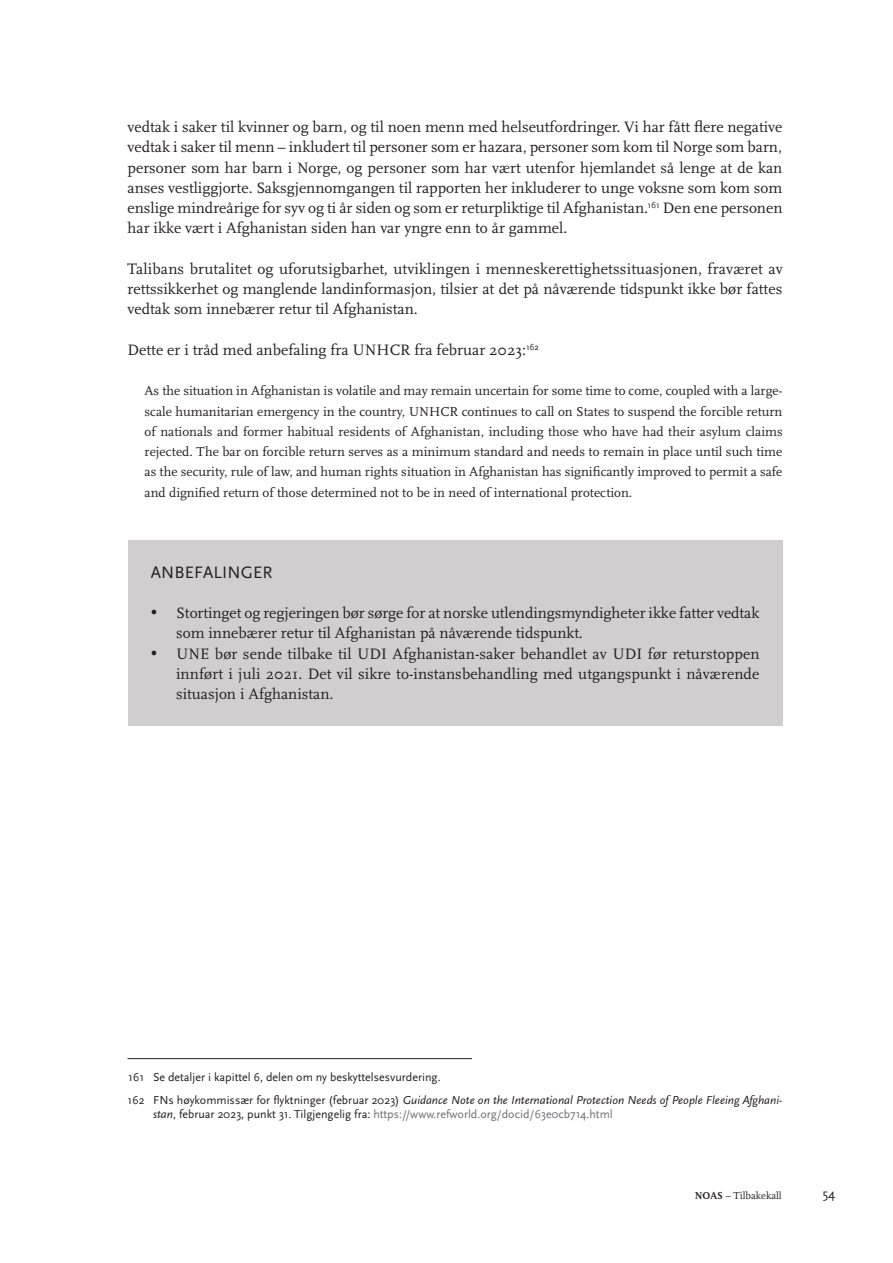
<style>
.page{position:relative;width:893px;height:1263px;background:#fff}
.page>*{position:absolute;margin:0;border:0;box-sizing:border-box;transform-origin:0 0}
.Recommendation{font:17.25px "Scala Sans Pro";letter-spacing:.01em;color:#231f20}
.Brødtekst{font:15.75px/20.2px "Scala Pro";color:#231f20;text-align:justify}
.sitat{font:13.5px/20.2px "Scala Pro";color:#231f20;text-align:justify}
.t1{font:13.5px "Scala Sans Pro";color:#231f20}
.Fotnote{font:12px/14.2px "Scala Sans Pro";color:#231f20}
.t2{font:10.5px "Scala Pro";color:#231f20}
.s1{font-style:italic}
.s2{color:#6c6d70}
.s3{font-weight:700}
</style>
<div class="page">
<div style="left:128px;top:540px;width:654px;height:185px;background:#d0cece"></div>
<hr style="left:128px;top:1058px;width:344px;height:1px;background:#231f20">
<p class="Brødtekst" style="left:128px;top:117px;width:656px">vedtak i saker til kvinner og barn, og til noen menn med helseutfordringer. Vi har fått flere negative vedtak i saker til menn – inkludert til personer som er hazara, personer som kom til Norge som barn, personer som har barn i Norge, og personer som har vært utenfor hjemlandet så lenge at de kan anses vestliggjorte. Saksgjennomgangen til rapporten her inkluderer to unge voksne som kom som enslige mindreårige for syv og ti år siden og som er returpliktige til Afghanistan.<sup>161</sup> Den ene personen har ikke vært i Afghanistan siden han var yngre enn to år gammel.</p>
<p class="Brødtekst" style="left:128px;top:259px;width:657px">Talibans brutalitet og uforutsigbarhet, utviklingen i menneskerettighetssituasjonen, fraværet av rettssikkerhet og manglende landinformasjon, tilsier at det på nåværende tidspunkt ikke bør fattes vedtak som innebærer retur til Afghanistan.</p>
<p class="Brødtekst" style="left:128px;top:340px;width:413px">Dette er i tråd med anbefaling fra UNHCR fra februar 2023:<sup>162</sup></p>
<p class="sitat" style="left:145px;top:381px;width:640px">As the situation in Afghanistan is volatile and may remain uncertain for some time to come, coupled with a large&shy;scale humanitarian emergency in the country, UNHCR continues to call on States to suspend the forcible return of nationals and former habitual residents of Afghanistan, including those who have had their asylum claims rejected. The bar on forcible return serves as a minimum standard and needs to remain in place until such time as the security, rule of law, and human rights situation in Afghanistan has significantly improved to permit a safe and dignified return of those determined not to be in need of international protection.</p>
<p class="Recommendation" style="left:151px;top:562px;width:124px">ANBEFALINGER</p>
<p class="Brødtekst" style="left:176px;top:603px;width:585px;text-indent:-26px">• Stortinget og regjeringen bør sørge for at norske utlendingsmyndigheter ikke fatter vedtak som innebærer retur til Afghanistan på nåværende tidspunkt.</p>
<p class="Brødtekst" style="left:176px;top:643px;width:585px;text-indent:-26px">• UNE bør sende tilbake til UDI Afghanistan-saker behandlet av UDI før returstoppen innført i juli 2021. Det vil sikre to-instansbehandling med utgangspunkt i nåværende situasjon i Afghanistan.</p>
<p class="Fotnote" style="left:128px;top:1070px;width:314px">161 Se detaljer i kapittel 6, delen om ny beskyttelsesvurdering.</p>
<p class="Fotnote" style="left:153px;top:1093px;width:631px;text-indent:-26px">162 FNs høykommissær for flyktninger (februar 2023) <span class="s1">Guidance Note on the International Protection Needs of People Fleeing Afghani&shy;stan</span>, februar 2023, punkt 31. Tilgjengelig fra: <span class="s2">https://www.refworld.org/docid/63e0cb714.html</span></p>
<p class="t2" style="left:695px;top:1189px;width:89px"><span class="s3">NOAS</span> – Tilbakekall</p>
<p class="t1" style="left:822px;top:1185px;width:13px">54</p>
</div>
